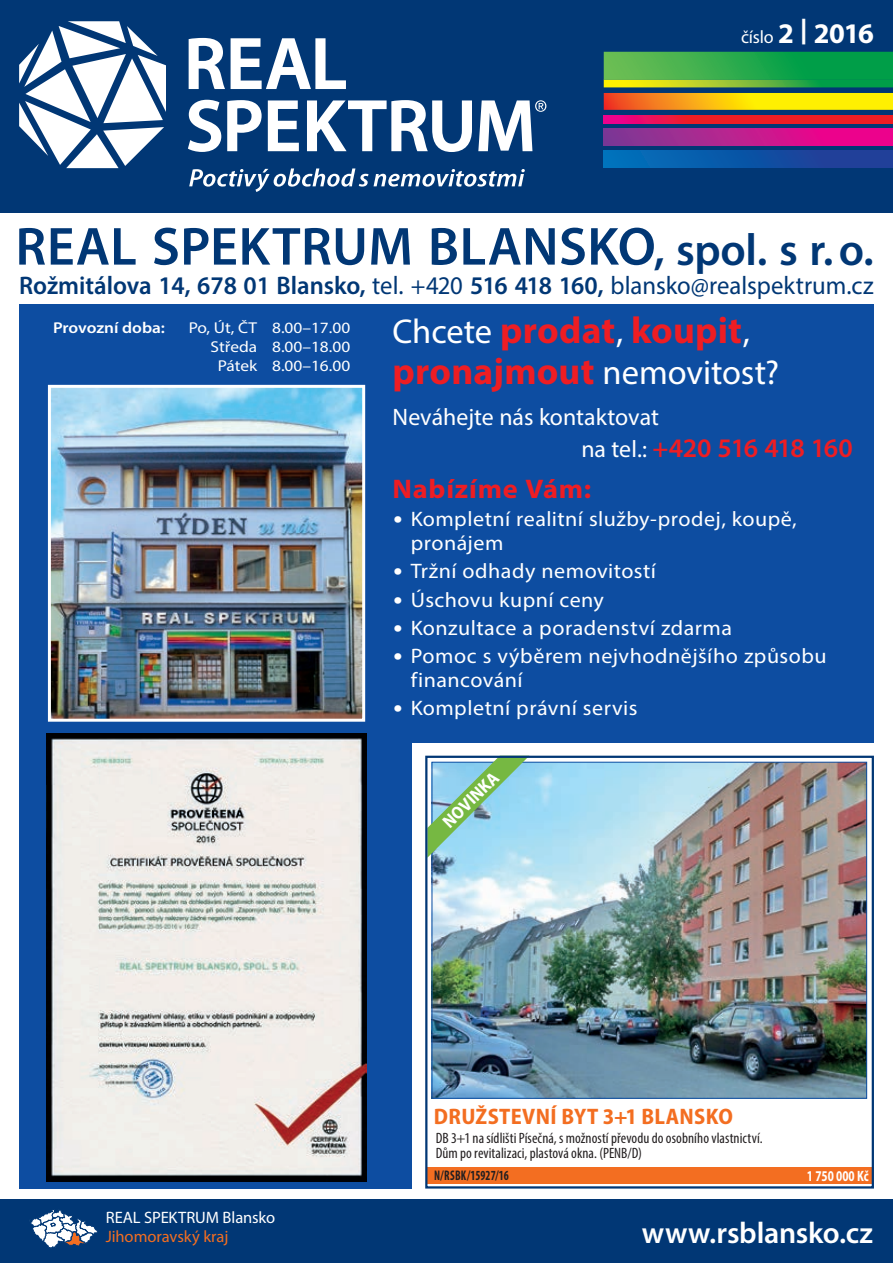
<style>
.page{position:relative;width:893px;height:1263px;background:#fff}
.page>*{position:absolute;margin:0;border:0;box-sizing:border-box;transform-origin:0 0}
.t1{font:600 54px "Myriad Pro";letter-spacing:.005em;color:#013775}
.t2{font:700 37.5px "Myriad Pro";letter-spacing:.005em;color:#ee1d23}
.t3{font:34.5px "Myriad Pro";color:#fff}
.t4{font:600 30px "Myriad Pro";letter-spacing:-.005em;color:#fff}
.t5{font:700 27px "Myriad Pro";letter-spacing:.025em;color:#ee1d23;scale:1.05 1}
.t6{font:600 26.85px "Myriad Pro";letter-spacing:-.045em;color:#ee1d23}
.t7{font:600 25.5px "Myriad Pro";color:#013775}
.t8{font:23.85px "Myriad Pro";color:#fff}
.t9{font:700 semi-condensed 22.5px "Myriad Pro";letter-spacing:.015em;color:#f36e21}
.t10{font:21px/24px "Myriad Pro";letter-spacing:.025em;color:#fff;scale:1.05 1}
.t11{font:18px "Myriad Pro";letter-spacing:-.015em;color:#fff}
.t12{font:700 semi-condensed 18px "Myriad Pro";color:#fff}
.t13{font:16.5px "Myriad Pro";letter-spacing:-.005em;color:#fff}
.t14{font:16.5px "Myriad Pro";color:#f36e21}
.t15{font:15.75px/18.9px "Myriad Pro";color:#fff;text-align:right;scale:1.1 1}
.t16{font:600 15.75px "Myriad Pro";letter-spacing:-.005em;color:#fff;scale:1.1 1}
.t17{font:condensed 15px/14.4px "Myriad Pro";letter-spacing:.005em;color:#231f20}
.t18{font:700 semi-condensed 15px "Myriad Pro";color:#fff;scale:.8 1}
.t19{font:700 condensed 13.95px "Myriad Pro";letter-spacing:.005em;color:#231f20;scale:.84 1}
.s1{font-weight:700;font-size:28.5px}
.s2{font-size:45px}
.s3{font-weight:400}
.s4{font-weight:400;font-size:34.5px;color:#fff}
.s5{font-weight:700;font-size:37.5px;color:#ee1d23}
.s6{font-weight:400;font-size:23.85px;color:#fff}
.s7{font-family:"Calibri"}
</style>
<div class="page">
<div style="left:0;top:0;width:893px;height:213px;background:#013775"></div>
<div style="left:0;top:1199px;width:893px;height:64px;background:#013775"></div>
<svg style="left:29px;top:1210px;width:69px;height:38px"></svg>
<svg style="left:19px;top:21px;width:147px;height:147px"></svg>
<svg style="left:189px;top:38px;width:36px;height:51px"></svg>
<svg style="left:231px;top:38px;width:115px;height:51px"></svg>
<svg style="left:188px;top:100px;width:33px;height:52px"></svg>
<svg style="left:227px;top:100px;width:35px;height:51px"></svg>
<svg style="left:268px;top:100px;width:31px;height:51px"></svg>
<svg style="left:307px;top:100px;width:165px;height:52px"></svg>
<svg style="left:478px;top:100px;width:68px;height:51px"></svg>
<svg style="left:189px;top:168px;width:336px;height:24px"></svg>
<div style="left:604px;top:151px;width:289px;height:17px;background:linear-gradient(to right,#0072bb,#243792)"></div>
<svg style="left:604px;top:129px;width:289px;height:17px;background:#be1b8f"></svg>
<svg style="left:604px;top:115px;width:289px;height:9px;background:#ed1835"></svg>
<svg style="left:604px;top:93px;width:289px;height:17px;background:#f8c00d"></svg>
<svg style="left:604px;top:52px;width:289px;height:35px;background:#39ae47"></svg>
<div style="left:19px;top:322px;width:392px;height:866px;background:#0d4da1"></div>
<div style="left:427px;top:1167px;width:446px;height:16px;background:#f36e21"></div>
<img style="left:434px;top:764px;width:431px;height:333px">
<svg style="left:428px;top:759px;width:101px;height:99px;background:#91ccc4"></svg>
<div style="left:19px;top:304px;width:855px;height:438px;background:#0d4da1"></div>
<img style="left:52px;top:389px;width:309px;height:329px">
<div style="left:48px;top:385px;width:317px;height:337px;border:3px solid #fff"></div>
<img style="left:47px;top:734px;width:319px;height:447px">
<div style="left:425px;top:756px;width:449px;height:432px;border:2px solid #013775"></div>
<p class="t11" style="left:741px;top:25px;width:134px">číslo <span class="s1">2</span> <sup>|</sup> <span class="s1">2016</span></p>
<h1 class="t1" style="left:15px;top:212px;width:860px">REAL SPEKTRUM BLANSKO<span class="s2">, spol. s r.o.</span></h1>
<p class="t7" style="left:19px;top:270px;width:856px">Rožmitálova 14, 678 01 Blansko, <span class="s3">tel. +420</span> 516 418 160, <span class="s3">blansko@realspektrum.cz</span></p>
<p class="t16" style="left:53px;top:318px;width:103px">Provozní doba:</p>
<p class="t15" style="left:189px;top:318px;width:148px">Po, Út, ČT 8.00–17.00<br>Středa 8.00–18.00<br>Pátek 8.00–16.00</p>
<h2 class="t2" style="left:392px;top:306px;width:359px"><span class="s4">Chcete</span> prodat<span class="s4">,</span> koupit<span class="s4">,</span></h2>
<h3 class="t3" style="left:392px;top:351px;width:388px"><span class="s5">pronajmout</span> nemovitost?</h3>
<p class="t8" style="left:392px;top:402px;width:268px">Neváhejte nás kontaktovat</p>
<p class="t6" style="left:581px;top:431px;width:273px"><span class="s6">na tel.:</span> +420 516 418 160</p>
<p class="t5" style="left:392px;top:471px;width:191px">Nabízíme Vám:</p>
<p class="t10" style="left:411px;top:507px;width:369px;text-indent:-18px"><span class="s7">•</span> Kompletní realitní služby-prodej, koupě, pronájem</p>
<p class="t10" style="left:392px;top:559px;width:253px"><span class="s7">•</span> Tržní odhady nemovitostí</p>
<p class="t10" style="left:392px;top:587px;width:203px"><span class="s7">•</span> Úschovu kupní ceny</p>
<p class="t10" style="left:392px;top:615px;width:325px"><span class="s7">•</span> Konzultace a poradenství zdarma</p>
<p class="t10" style="left:411px;top:644px;width:398px;text-indent:-18px"><span class="s7">•</span> Pomoc s výběrem nejvhodnějšího způsobu financování</p>
<p class="t10" style="left:392px;top:696px;width:235px"><span class="s7">•</span> Kompletní právní servis</p>
<p class="t12" style="left:438px;top:817px;width:73px;rotate:-44deg">NOVINKA</p>
<p class="t13" style="left:106px;top:1207px;width:171px">REAL SPEKTRUM Blansko</p>
<p class="t14" style="left:106px;top:1227px;width:124px">Jihomoravský kraj</p>
<p class="t9" style="left:434px;top:1104px;width:300px">DRUŽSTEVNÍ BYT 3+1 BLANSKO</p>
<p class="t17" style="left:436px;top:1131px;width:328px">DB 3+1 na sídlišti Písečná, s možností převodu do osobního vlastnictví.<br>Dům po revitalizaci, plastová okna. (PENB/D)</p>
<p class="t19" style="left:434px;top:1167px;width:91px">N/RSBK/15927/16</p>
<p class="t18" style="left:807px;top:1168px;width:79px">1 750 000 Kč</p>
<h3 class="t4" style="left:642px;top:1213px;width:233px">www.rsblansko.cz</h3>
</div>
